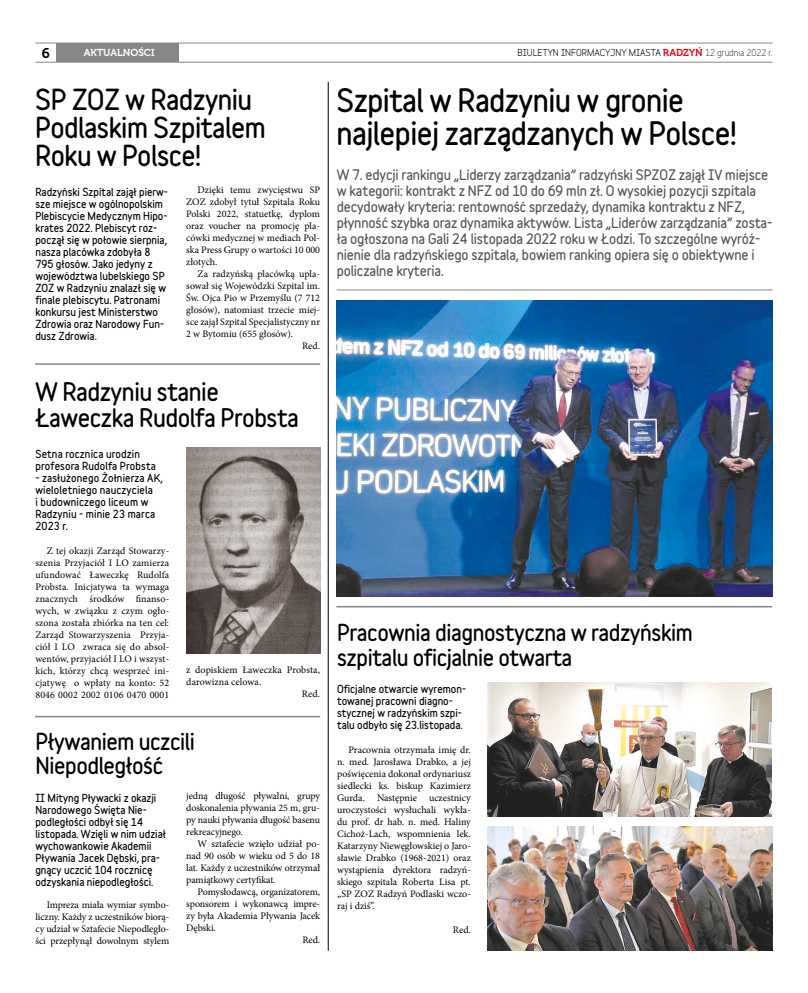
<style>
.page{position:relative;width:808px;height:993px;background:#fff}
.page>*{position:absolute;margin:0;border:0;box-sizing:border-box;transform-origin:0 0}
.t1{font:900 29px/33px "Variable";letter-spacing:-.02em;color:#000}
.t2{font:900 26px/28px "Variable";letter-spacing:-.02em;color:#000}
.t3{font:900 23px/26px "Variable";letter-spacing:-.02em;color:#000}
.t4{font:900 21px/25px "Variable";letter-spacing:-.02em;color:#000}
.t5{font:14px "Museo 700";color:#000}
.t6{font:900 13px/16px "Variable";letter-spacing:-.01em;color:#575756}
.t7{font:10px/12px "Minion Pro";letter-spacing:-.005em;color:#000;text-align:justify}
.t8{font:900 10px/12px "Variable";color:#000}
.t9{font:10px "Museo 700";color:#fff}
.t10{font:700 9px "Variable";color:#000}
.s1{font-family:"Museo 700";font-weight:400;font-size:10px;color:#e30613}
.s2{font-weight:400}
</style>
<div class="page">
<div style="left:56px;top:43px;width:123px;height:19px;background:#878787"></div>
<hr style="left:35px;top:43px;width:737px;height:1px;background:#878787">
<hr style="left:35px;top:62px;width:737px;height:1px;background:#878787">
<img style="left:487px;top:682px;width:285px;height:134px">
<img style="left:488px;top:826px;width:284px;height:124px">
<img style="left:336px;top:300px;width:436px;height:296px">
<img style="left:186px;top:448px;width:134px;height:205px">
<hr style="left:337px;top:289px;width:435px;height:1px;background:#878787">
<hr style="left:328px;top:82px;width:1px;height:868px;background:#000">
<hr style="left:35px;top:715px;width:285px;height:2px;background:#878787">
<hr style="left:35px;top:363px;width:285px;height:2px;background:#878787">
<hr style="left:336px;top:605px;width:436px;height:2px;background:#878787">
<h3 class="t5" style="left:42px;top:45px;width:10px">6</h3>
<p class="t10" style="left:517px;top:45px;width:256px">BIULETYN INFORMACYJNY MIASTA <span class="s1">RADZYŃ</span> <span class="s2">12 grudnia 2022 r.</span></p>
<p class="t9" style="left:84px;top:47px;width:72px">AKTUALNOŚCI</p>
<h2 class="t2" style="left:35px;top:85px;width:232px">SP ZOZ w Radzyniu<br>Podlaskim Szpitalem<br>Roku w Polsce!</h2>
<p class="t8" style="left:35px;top:186px;width:134px">Radzyński Szpital zajął pierw&shy;sze miejsce w ogólnopolskim<br>Plebiscycie Medycznym Hipo&shy;krates 2022. Plebiscyt roz&shy;począł się w połowie sierpnia, nasza placówka zdobyła 8<br>795 głosów. Jako jedyny z województwa lubelskiego SP<br>ZOZ w Radzyniu znalazł się w finale plebiscytu. Patronami konkursu jest Ministerstwo<br>Zdrowia oraz Narodowy Fun&shy;dusz Zdrowia.</p>
<p class="t7" style="left:186px;top:184px;width:135px;text-indent:11px">Dzięki temu zwycięstwu SP ZOZ zdobył tytuł Szpitala Roku Polski 2022, statuetkę, dyplom oraz voucher na promocję pla&shy;cówki medycznej w mediach Pol&shy;ska Press Grupy o wartości 10 000 złotych.</p>
<p class="t7" style="left:198px;top:268px;width:124px">Za radzyńską placówką upla-</p>
<p class="t7" style="left:186px;top:280px;width:135px">sował się Wojewódzki Szpital im.</p>
<p class="t7" style="left:186px;top:292px;width:135px">Św. Ojca Pio w Przemyślu (7 712</p>
<p class="t7" style="left:186px;top:304px;width:135px">głosów), natomiast trzecie miej-</p>
<p class="t7" style="left:186px;top:316px;width:135px">sce zajął Szpital Specjalistyczny nr</p>
<p class="t7" style="left:186px;top:328px;width:108px">2 w Bytomiu (655 głosów).</p>
<p class="t7" style="left:302px;top:340px;width:20px">Red.</p>
<h3 class="t3" style="left:35px;top:378px;width:265px">W Radzyniu stanie<br>Ławeczka Rudolfa Probsta</h3>
<p class="t8" style="left:35px;top:447px;width:122px">Setna rocznica urodzin profesora Rudolfa Probsta</p>
<p class="t8" style="left:35px;top:471px;width:129px">- zasłużonego Żołnierza AK, wieloletniego nauczyciela<br>i budowniczego liceum w<br>Radzyniu - minie 23 marca<br>2023 r.</p>
<p class="t7" style="left:35px;top:544px;width:135px;text-indent:11px">Z tej okazji Zarząd Stowarzy&shy;szenia Przyjaciół I LO zamierza ufundować Ławeczkę Rudolfa Probsta. Inicjatywa ta wymaga znacznych środków finanso&shy;wych, w związku z czym ogło&shy;szona została zbiórka na ten cel:<br>Zarząd Stowarzyszenia Przyja&shy;ciół I LO zwraca się do absol&shy;wentów, przyjaciół I LO i wszyst&shy;kich, którzy chcą wesprzeć ini&shy;cjatywę o wpłaty na konto: 52<br>8046 0002 2002 0106 0470 0001</p>
<p class="t7" style="left:186px;top:663px;width:135px">z dopiskiem Ławeczka Probsta,</p>
<p class="t7" style="left:186px;top:675px;width:77px">darowizna celowa.</p>
<p class="t7" style="left:302px;top:687px;width:20px">Red.</p>
<h3 class="t4" style="left:35px;top:729px;width:161px;line-height:24px">Pływaniem uczcili<br>Niepodległość</h3>
<p class="t8" style="left:35px;top:791px;width:132px">II Mityng Pływacki z okazji<br>Narodowego Święta Nie&shy;podległości odbył się 14 listopada. Wzięli w nim udział wychowankowie Akademii<br>Pływania Jacek Dębski, pra&shy;gnący uczcić 104 rocznicę odzyskania niepodległości.</p>
<p class="t7" style="left:35px;top:899px;width:135px;text-indent:11px">Impreza miała wymiar symbo&shy;liczny. Każdy z uczestników biorą&shy;cy udział w Sztafecie Niepodległo&shy;ści przepłynął dowolnym stylem</p>
<p class="t7" style="left:186px;top:789px;width:135px">jedną długość pływalni, grupy doskonalenia pływania 25 m, gru&shy;py nauki pływania długość basenu rekreacyjnego.</p>
<p class="t7" style="left:186px;top:837px;width:135px;text-indent:11px">W sztafecie wzięło udział po&shy;nad 90 osób w wieku od 5 do 18 lat. Każdy z uczestników otrzymał pamiątkowy certyfikat.</p>
<p class="t7" style="left:198px;top:885px;width:124px">Pomysłodawcą, organizatorem,</p>
<p class="t7" style="left:186px;top:897px;width:135px">sponsorem i wykonawcą impre-</p>
<p class="t7" style="left:186px;top:909px;width:135px">zy była Akademia Pływania Jacek</p>
<p class="t7" style="left:186px;top:921px;width:31px">Dębski.</p>
<p class="t7" style="left:302px;top:933px;width:19px">Red.</p>
<h1 class="t1" style="left:336px;top:83px;width:402px">Szpital w Radzyniu w gronie najlepiej zarządzanych w Polsce!</h1>
<p class="t6" style="left:337px;top:166px;width:437px">W 7. edycji rankingu „Liderzy zarządzania” radzyński SPZOZ zajął IV miejsce w kategorii: kontrakt z NFZ od 10 do 69 mln zł. O wysokiej pozycji szpitala decydowały kryteria: rentowność sprzedaży, dynamika kontraktu z NFZ, płynność szybka oraz dynamika aktywów. Lista „Liderów zarządzania” zosta&shy;ła ogłoszona na Gali 24 listopada 2022 roku w Łodzi. To szczególne wyróż&shy;nienie dla radzyńskiego szpitala, bowiem ranking opiera się o obiektywne i policzalne kryteria.</p>
<h3 class="t4" style="left:337px;top:619px;width:357px">Pracownia diagnostyczna w radzyńskim szpitalu oficjalnie otwarta</h3>
<p class="t8" style="left:337px;top:682px;width:130px">Oficjalne otwarcie wyremon&shy;towanej pracowni diagno&shy;stycznej w radzyńskim szpi&shy;talu odbyło się 23.listopada.</p>
<p class="t7" style="left:337px;top:743px;width:135px;text-indent:11px">Pracownia otrzymała imię dr. n. med. Jarosława Drabko, a jej poświęcenia dokonał ordynariusz siedlecki ks. biskup Kazimierz Gurda. Następnie uczestnicy uroczystości wysłuchali wykła&shy;du prof. dr hab. n. med. Haliny Cichoż-Lach, wspomnienia lek.<br>Katarzyny Niewęgłowskiej o Jaro&shy;sławie Drabko (1968-2021) oraz wystąpienia dyrektora radzyń&shy;skiego szpitala Roberta Lisa pt. „SP ZOZ Radzyń Podlaski wczo&shy;raj i dziś”.</p>
<p class="t7" style="left:453px;top:923px;width:20px">Red.</p>
</div>
